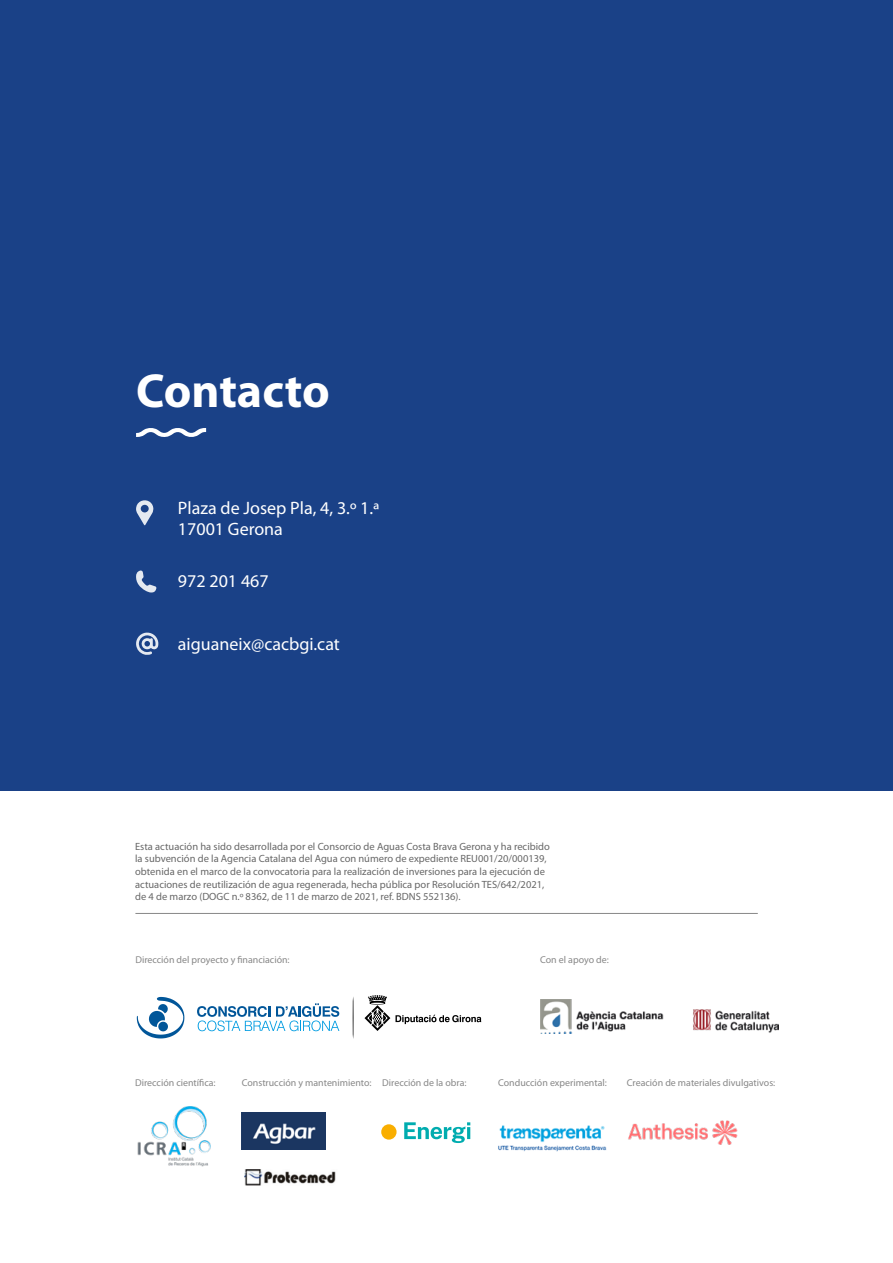
<style>
.page{position:relative;width:893px;height:1263px;background:#fff}
.page>*{position:absolute;margin:0;border:0;box-sizing:border-box;transform-origin:0 0}
.t1{font:700 48px "Myriad Pro";color:#fff}
.t2{font:18px/21.6px "Myriad Pro";color:#fff}
.t3{font:10.5px/12.6px "Myriad Pro";color:#000}
.t4{font:9.9px "Myriad Pro";color:#878787}
</style>
<div class="page">
<div style="left:0;top:0;width:893px;height:791px;background:#1a4187"></div>
<svg style="left:136px;top:500px;width:18px;height:25px"></svg>
<svg style="left:136px;top:570px;width:21px;height:22px"></svg>
<svg style="left:136px;top:632px;width:22px;height:23px"></svg>
<svg style="left:136px;top:428px;width:71px;height:9px"></svg>
<svg style="left:364px;top:995px;width:117px;height:36px"></svg>
<hr style="left:353px;top:996px;width:1px;height:43px;background:#000;border-radius:50%">
<svg style="left:137px;top:997px;width:47px;height:41px"></svg>
<svg style="left:197px;top:1003px;width:142px;height:28px"></svg>
<img style="left:242px;top:1113px;width:83px;height:36px">
<img style="left:628px;top:1120px;width:110px;height:25px">
<svg style="left:404px;top:1122px;width:66px;height:21px"></svg>
<div style="left:381px;top:1124px;width:16px;height:15px;background:#f9ae00;border-radius:50%"></div>
<img style="left:137px;top:1106px;width:74px;height:61px">
<hr style="left:135px;top:913px;width:623px;height:1px;background:#878787">
<img style="left:245px;top:1169px;width:91px;height:16px">
<img style="left:498px;top:1125px;width:109px;height:27px">
<img style="left:540px;top:1000px;width:238px;height:33px">
<h1 class="t1" style="left:136px;top:359px;width:195px">Contacto</h1>
<h2 class="t2" style="left:178px;top:496px;width:203px">Plaza de Josep Pla, 4, 3.º 1.ª<br>17001 Gerona</h2>
<h2 class="t2" style="left:178px;top:570px;width:92px">972 201 467</h2>
<h2 class="t2" style="left:178px;top:633px;width:163px">aiguaneix@cacbgi.cat</h2>
<p class="t3" style="left:135px;top:840px;width:416px">Esta actuación ha sido desarrollada por el Consorcio de Aguas Costa Brava Gerona y ha recibido la subvención de la Agencia Catalana del Agua con número de expediente REU001/20/000139, obtenida en el marco de la convocatoria para la realización de inversiones para la ejecución de actuaciones de reutilización de agua regenerada, hecha pública por Resolución TES/642/2021, de 4 de marzo (DOGC n.º 8362, de 11 de marzo de 2021, ref. BDNS 552136).</p>
<p class="t4" style="left:135px;top:953px;width:156px">Dirección del proyecto y financiación:</p>
<p class="t4" style="left:540px;top:953px;width:70px">Con el apoyo de:</p>
<p class="t4" style="left:135px;top:1077px;width:82px">Dirección científica:</p>
<p class="t4" style="left:242px;top:1077px;width:226px">Construcción y mantenimiento: Dirección de la obra:</p>
<p class="t4" style="left:627px;top:1077px;width:150px">Creación de materiales divulgativos:</p>
<p class="t4" style="left:498px;top:1077px;width:110px">Conducción experimental:</p>
</div>
